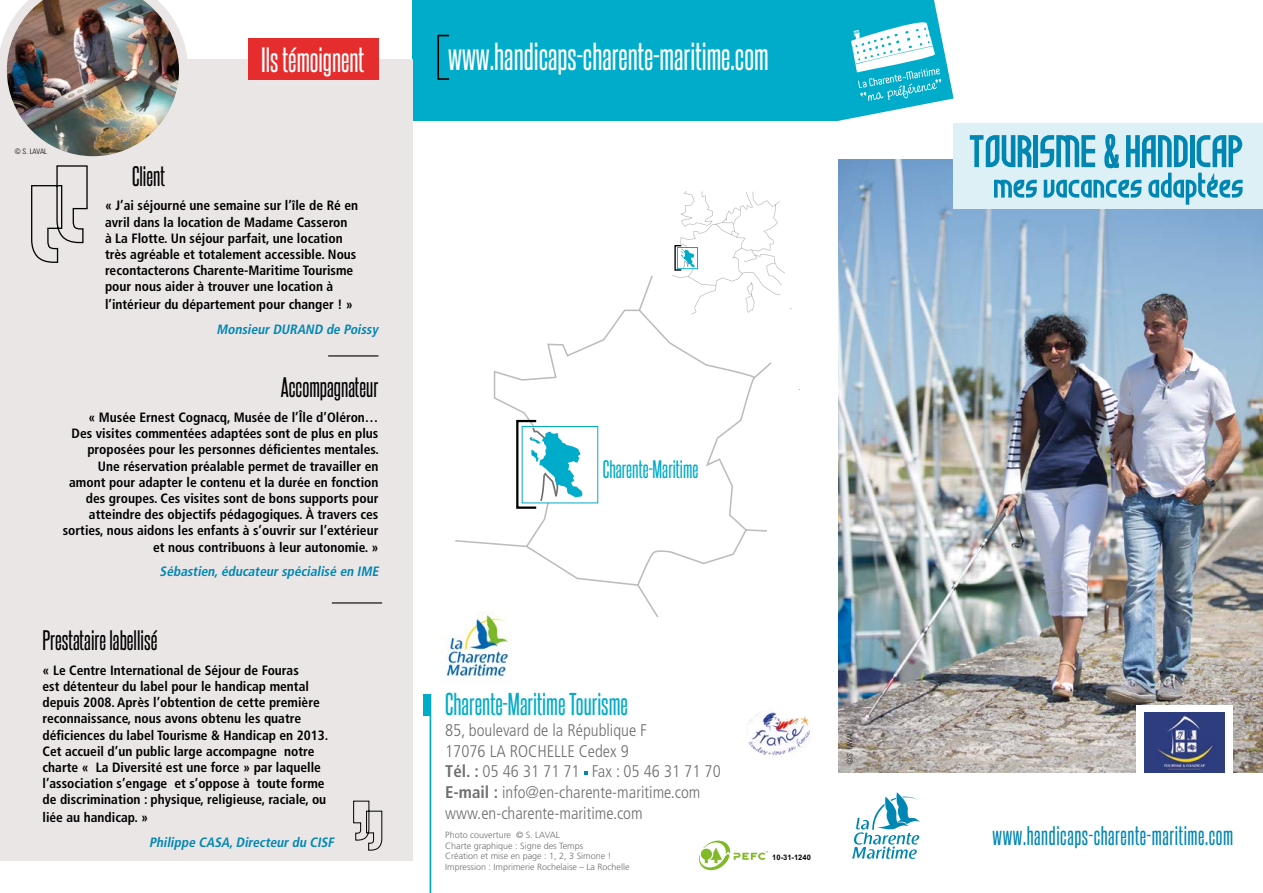
<style>
.page{position:relative;width:1263px;height:893px;background:#fff}
.page>*{position:absolute;margin:0;border:0;box-sizing:border-box;transform-origin:0 0}
.t1{font:73.2px "Not Sure If Weird Or Just Regular";letter-spacing:.01em;color:#0086b3}
.t2{font:57px "Not Sure If Weird Or Just Regular";letter-spacing:.01em;color:#0086b3}
.t3{font:33.3px "Steelfish Rg";color:#fff}
.t4{font:30px "Steelfish Rg";color:#fff}
.t5{font:26.85px "Steelfish Rg";color:#00acc9}
.t6{font:24px "Steelfish Rg";color:#000}
.t7{font:22.95px "Steelfish Rg";letter-spacing:.025em;color:#0086b3}
.t8{font:21.6px "Steelfish Rg";color:#00acc9}
.t9{font:300 condensed 16.95px/20.7px "Frutiger";color:#706f6f}
.t10{font:700 condensed 13.5px/16.2px "Frutiger";color:#000}
.t11{font:italic 700 condensed 13.5px "Frutiger";color:#0086b3}
.t12{font:300 9px/10.8px "Frutiger";color:#706f6f}
.t13{font:300 condensed 7.5px "Univers";letter-spacing:-.02em;color:#000}
.t14{font:700 7.5px "Arial";color:#000}
.s1{font-weight:700}
.s2{font-family:"Steelfish Rg";font-size:39px}
</style>
<div class="page">
<svg style="left:838px;top:0;width:115px;height:121px"></svg>
<svg style="left:852px;top:792px;width:68px;height:67px"></svg>
<img style="left:838px;top:159px;width:425px;height:613px">
<div style="left:953px;top:123px;width:310px;height:85px;background:#dcf0f6"></div>
<div style="left:1136px;top:706px;width:97px;height:92px;background:#fff"></div>
<svg style="left:1104px;top:134px;width:15px;height:35px"></svg>
<img style="left:1145px;top:713px;width:80px;height:60px">
<div style="left:424px;top:694px;width:7px;height:21px;background:#00acc9"></div>
<hr style="left:430px;top:694px;width:1px;height:199px;background:#00acc9">
<svg style="left:584px;top:771px;width:4px;height:4px"></svg>
<img style="left:442px;top:617px;width:70px;height:65px">
<svg style="left:455px;top:276px;width:312px;height:341px"></svg>
<div style="left:522px;top:426px;width:76px;height:77px;background:#fff"></div>
<svg style="left:530px;top:428px;width:52px;height:73px"></svg>
<div style="left:516px;top:420px;width:21px;height:89px;border:2px solid #000"></div>
<svg style="left:672px;top:191px;width:128px;height:199px"></svg>
<div style="left:674px;top:245px;width:8px;height:26px;border:1px solid #000"></div>
<img style="left:746px;top:708px;width:66px;height:48px">
<div style="left:412px;top:0;width:426px;height:121px;background:#00acc9"></div>
<div style="left:437px;top:35px;width:13px;height:45px;border:2px solid #000"></div>
<div style="left:0;top:59px;width:412px;height:801px;background:#eae6e6"></div>
<div style="left:248px;top:38px;width:130px;height:42px;background:#e62d2e"></div>
<hr style="left:328px;top:355px;width:50px;height:1px;background:#000">
<hr style="left:332px;top:602px;width:50px;height:1px;background:#000">
<svg style="left:353px;top:800px;width:29px;height:51px"></svg>
<img style="left:0;top:0;width:188px;height:263px">
<svg style="left:699px;top:841px;width:69px;height:29px"></svg>
<h3 class="t4" style="left:261px;top:41px;width:105px">Ils témoignent</h3>
<h3 class="t3" style="left:448px;top:36px;width:322px">www.handicaps-charente-maritime.com</h3>
<p class="t13" style="left:15px;top:146px;width:34px">© S. LAVAL</p>
<h3 class="t6" style="left:132px;top:161px;width:34px">Client</h3>
<p class="t10" style="left:105px;top:198px;width:255px">« J’ai séjourné une semaine sur l’île de Ré en avril dans la location de Madame Casseron<br>à La Flotte. Un séjour parfait, une location très agréable et totalement accessible. Nous recontacterons Charente-Maritime Tourisme pour nous aider à trouver une location à</p>
<p class="t10" style="left:105px;top:297px;width:249px">l’intérieur du département pour changer ! »</p>
<p class="t11" style="left:216px;top:321px;width:166px">MonsieurDURAND de Poissy</p>
<h3 class="t6" style="left:281px;top:373px;width:99px">Accompagnateur</h3>
<p class="t10" style="left:63px;top:409px;width:318px;text-align:right">« Musée Ernest Cognacq, Musée de l’Île d’Oléron…<br>Des visites commentées adaptées sont de plus en plus proposées pour les personnes déficientes mentales.<br>Une réservation préalable permet de travailler en amont pour adapter le contenu et la durée en fonction des groupes. Ces visites sont de bons supports pour atteindre des objectifs pédagogiques. À travers ces sorties, nous aidons les enfants à s’ouvrir sur l’extérieur et nous contribuons à leur autonomie. »</p>
<p class="t11" style="left:160px;top:563px;width:223px">Sébastien,éducateurspécialisé en IME</p>
<h3 class="t8" style="left:603px;top:456px;width:97px">Charente-Maritime</h3>
<h3 class="t6" style="left:43px;top:626px;width:116px">Prestataire labellisé</h3>
<p class="t10" style="left:43px;top:662px;width:287px">« Le Centre International de Séjour de Fouras<br>est détenteur du label pour le handicap mental depuis 2008. Après l’obtention de cette première reconnaissance, nous avons obtenu les quatre déficiences du label Tourisme &amp; Handicap en 2013.<br>Cet accueil d’un public large accompagne notre charte « La Diversité est une force » par laquelle l’association s’engage et s’oppose à toute forme de discrimination : physique, religieuse, raciale, ou</p>
<p class="t10" style="left:43px;top:810px;width:107px">liée au handicap. »</p>
<p class="t11" style="left:149px;top:834px;width:189px">Philippe CASA,Directeurdu CISF</p>
<h3 class="t5" style="left:445px;top:688px;width:184px">Charente-Maritime Tourisme</h3>
<p class="t9" style="left:445px;top:720px;width:277px">85, boulevard de la République F<br>17076 LA ROCHELLE Cedex 9<br><span class="s1">Tél. :</span> 05 46 31 71 71 Fax : 05 46 31 71 70<br><span class="s1">E-mail :</span> info@en-charente-maritime.com www.en-charente-maritime.com</p>
<p class="t12" style="left:445px;top:829px;width:186px">Photo couverture © S. LAVAL<br>Charte graphique : Signe des Temps<br>Création et mise en page : 1, 2, 3 Simone !<br>Impression : Imprimerie Rochelaise – La Rochelle</p>
<p class="t14" style="left:772px;top:852px;width:40px">10-31-1240</p>
<p class="t13" style="left:845px;top:764px;width:34px;rotate:-90deg">© S. LAVAL</p>
<h1 class="t1" style="left:970px;top:99px;width:275px">TOURISME <span class="s2">&amp;</span> HANDICAP</h1>
<h2 class="t2" style="left:994px;top:145px;width:251px">mes vacances adaptées</h2>
<h3 class="t7" style="left:993px;top:822px;width:242px">www.handicaps-charente-maritime.com</h3>
</div>
